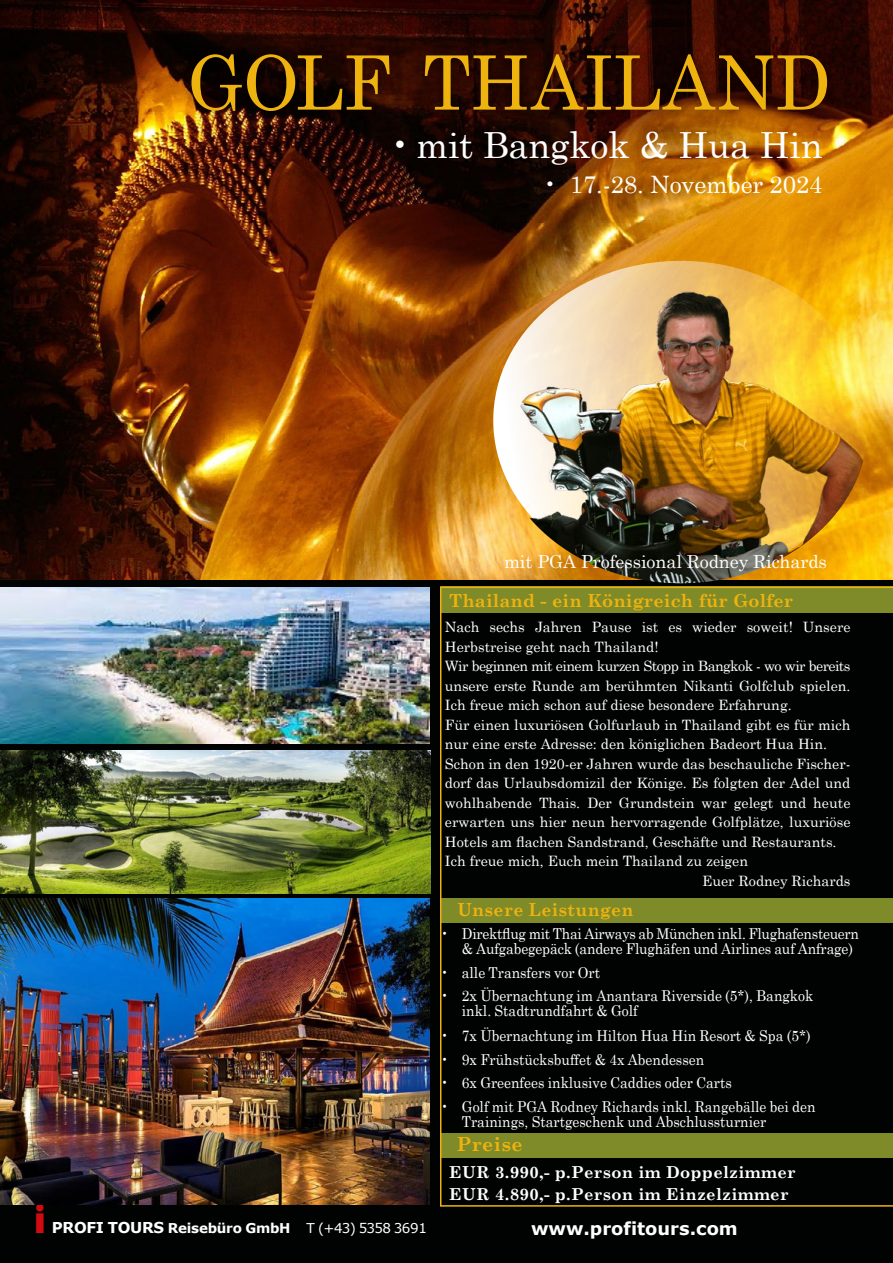
<style>
.page{position:relative;width:893px;height:1263px;background:#010202}
.page>*{position:absolute;margin:0;border:0;box-sizing:border-box;transform-origin:0 0}
.t1{font:75px "Century Schoolbook";color:#eeb30f;scale:.96 1}
.t2{font:40.5px "Bauhaus 93";color:#d20a11}
.t3{font:36px "Century Schoolbook";letter-spacing:-.005em;color:#fff}
.t4{font:24px "Century Schoolbook";letter-spacing:-.005em;color:#fff}
.t5{font:700 19.5px "Century Schoolbook";letter-spacing:.02em;color:#eeb30f}
.t6{font:700 18px "Century Schoolbook";letter-spacing:.01em;color:#eeb30f}
.t7{font:18px "Century Schoolbook";letter-spacing:-.005em;color:#fff}
.t8{font:700 17.85px "Verdana";color:#fff}
.t9{font:700 16.5px/22.5px "Century Schoolbook";letter-spacing:.02em;color:#fff}
.t10{font:15px/15px "Century Schoolbook";color:#fff;scale:.93 1}
.t11{font:15px/15px "Century Schoolbook";letter-spacing:-.02em;color:#fff;scale:.93 1}
.t12{font:14.25px "Century Schoolbook";color:#fff}
.t13{font:14.25px "Century Schoolbook";letter-spacing:-.04em;color:#fff}
.t14{font:13.5px "Verdana";letter-spacing:-.05em;color:#fff}
.s1{font-weight:700;font-size:15px}
.s2{font-weight:700}
</style>
<div class="page">
<img style="left:0;top:0;width:893px;height:580px">
<img style="left:1px;top:751px;width:429px;height:142px">
<div style="left:182px;top:45px;width:655px;height:75px;background:#000;opacity:.5"></div>
<img style="left:493px;top:264px;width:376px;height:319px">
<svg style="left:440px;top:587px;width:453px;height:619px"></svg>
<img style="left:0;top:899px;width:429px;height:306px">
<img style="left:1px;top:587px;width:428px;height:157px">
<h1 class="t1" style="left:188px;top:20px;width:672px">GOLF THAILAND</h1>
<h3 class="t3" style="left:389px;top:115px;width:435px">•mit Bangkok &amp; Hua Hin</h3>
<h3 class="t4" style="left:543px;top:164px;width:281px">• 17.-28. November 2024</h3>
<h2 class="t2" style="left:34px;top:1196px;width:13px">i</h2>
<p class="t14" style="left:52px;top:1219px;width:377px"><span class="s1">PROFI TOURS</span> <span class="s2">Reisebüro GmbH</span> T (+43) 5358 3691</p>
<p class="t7" style="left:504px;top:547px;width:324px">mit PGA Professional Rodney Richards</p>
<p class="t6" style="left:449px;top:586px;width:346px">Thailand - ein Königreich für Golfer</p>
<p class="t12" style="left:445px;top:615px;width:407px">Nach sechs Jahren Pause ist es wieder soweit! Unsere</p>
<p class="t12" style="left:445px;top:634px;width:215px">Herbstreise geht nach Thailand!</p>
<p class="t13" style="left:445px;top:654px;width:407px">Wir beginnen mit einem kurzen Stopp in Bangkok - wo wir bereits</p>
<p class="t12" style="left:445px;top:673px;width:407px">unsere erste Runde am berühmten Nikanti Golfclub spielen.</p>
<p class="t12" style="left:445px;top:693px;width:348px">Ich freue mich schon auf diese besondere Erfahrung.</p>
<p class="t12" style="left:445px;top:712px;width:407px">Für einen luxuriösen Golfurlaub in Thailand gibt es für mich</p>
<p class="t12" style="left:445px;top:732px;width:384px">nur eine erste Adresse: den königlichen Badeort Hua Hin.</p>
<p class="t12" style="left:445px;top:751px;width:407px">Schon in den 1920-er Jahren wurde das beschauliche Fischer-</p>
<p class="t12" style="left:445px;top:771px;width:407px">dorf das Urlaubsdomizil der Könige. Es folgten der Adel und</p>
<p class="t12" style="left:445px;top:790px;width:407px">wohlhabende Thais. Der Grundstein war gelegt und heute</p>
<p class="t12" style="left:445px;top:810px;width:407px">erwarten uns hier neun hervorragende Golfplätze, luxuriöse</p>
<p class="t12" style="left:445px;top:829px;width:393px">Hotels am flachen Sandstrand, Geschäfte und Restaurants.</p>
<p class="t12" style="left:445px;top:849px;width:305px">Ich freue mich, Euch mein Thailand zu zeigen</p>
<p class="t12" style="left:702px;top:868px;width:150px">Euer Rodney Richards</p>
<p class="t6" style="left:457px;top:895px;width:178px">Unsere Leistungen</p>
<p class="t11" style="left:462px;top:925px;width:428px;text-indent:-21px">• Direktflug mit Thai Airways ab München inkl. Flughafensteuern &amp; Aufgabegepäck (andere Flughäfen und Airlines auf Anfrage)</p>
<p class="t10" style="left:441px;top:963px;width:173px">• alle Transfers vor Ort</p>
<p class="t10" style="left:462px;top:987px;width:379px;text-indent:-21px">• 2x Übernachtung im Anantara Riverside (5*), Bangkok inkl. Stadtrundfahrt &amp; Golf</p>
<p class="t10" style="left:441px;top:1027px;width:399px">• 7x Übernachtung im Hilton Hua Hin Resort &amp; Spa (5*)</p>
<p class="t10" style="left:441px;top:1050px;width:285px">• 9x Frühstücksbuffet &amp; 4x Abendessen</p>
<p class="t10" style="left:441px;top:1074px;width:315px">• 6x Greenfees inklusive Caddies oder Carts</p>
<p class="t10" style="left:462px;top:1097px;width:382px;text-indent:-21px">• Golf mit PGA Rodney Richards inkl. Rangebälle bei den<br>Trainings, Startgeschenk und Abschlussturnier</p>
<h3 class="t5" style="left:456px;top:1129px;width:68px">Preise</h3>
<p class="t9" style="left:449px;top:1160px;width:348px">EUR 3.990,- p.Person im Doppelzimmer<br>EUR 4.890,- p.Person im Einzelzimmer</p>
<p class="t8" style="left:531px;top:1216px;width:208px">www.profitours.com</p>
</div>
